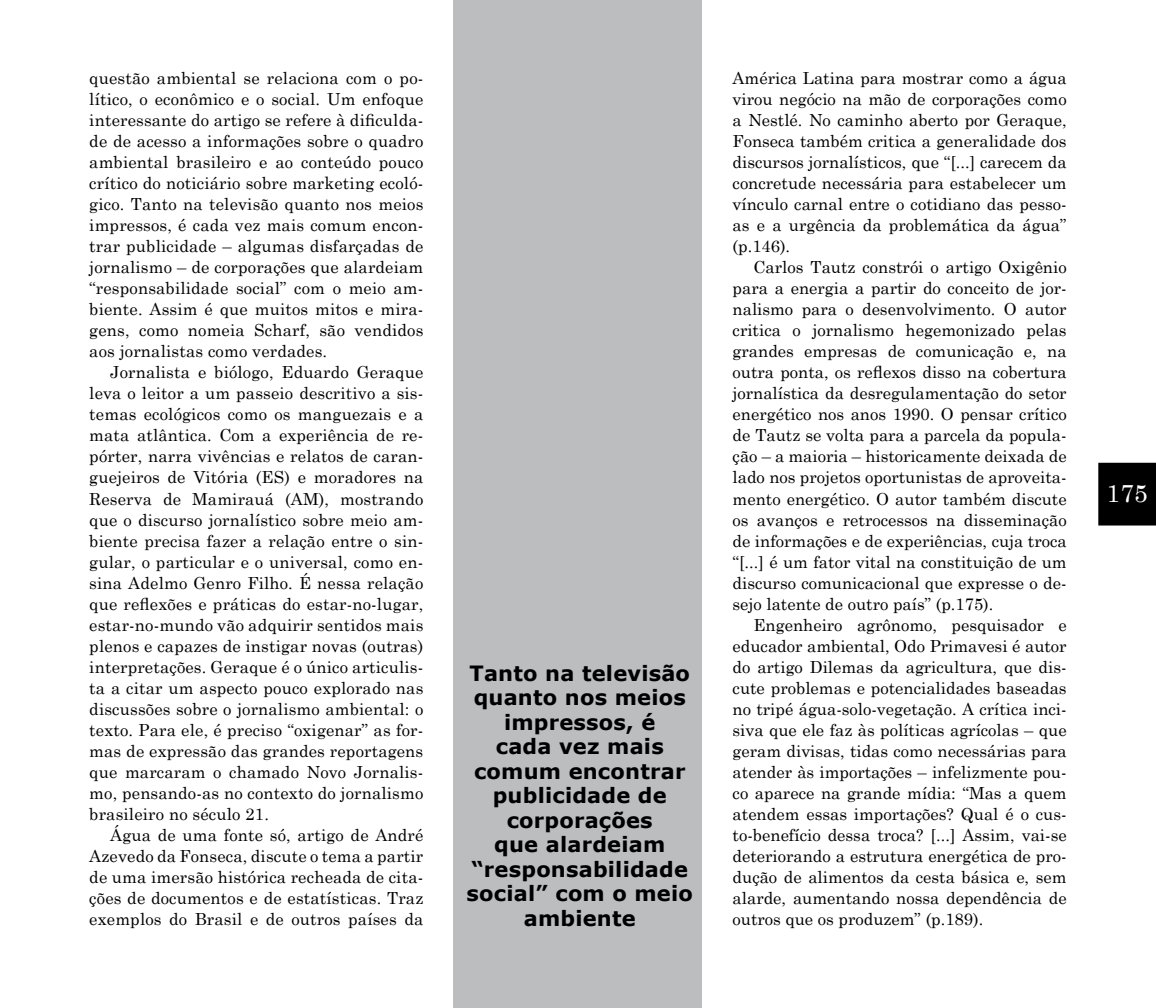
<style>
.page{position:relative;width:1156px;height:1008px;background:#fff}
.page>*{position:absolute;margin:0;border:0;box-sizing:border-box;transform-origin:0 0}
.t1{font:24.5px "Century Schoolbook";color:#fff}
.t2{font:700 21px/24.5px "Verdana";letter-spacing:.01em;color:#000;text-align:center}
.t3{font:16.62px/21px "Century Schoolbook";letter-spacing:.005em;color:#000;text-align:justify}
</style>
<div class="page">
<div style="left:1098px;top:462px;width:58px;height:63px;background:#000"></div>
<div style="left:454px;top:0;width:248px;height:1007px;background:#bcbdbf"></div>
<p class="t3" style="left:89px;top:66px;width:336px">questão ambiental se relaciona com o po&shy;lítico, o econômico e o social. Um enfoque interessante do artigo se refere à dificulda&shy;de de acesso a informações sobre o quadro ambiental brasileiro e ao conteúdo pouco crítico do noticiário sobre marketing ecoló&shy;gico. Tanto na televisão quanto nos meios impressos, é cada vez mais comum encon&shy;trar publicidade – algumas disfarçadas de jornalismo – de corporações que alardeiam “responsabilidade social” com o meio am&shy;biente. Assim é que muitos mitos e mira&shy;gens, como nomeia Scharf, são vendidos aos jornalistas como verdades.</p>
<p class="t3" style="left:89px;top:360px;width:336px;text-indent:21px">Jornalista e biólogo, Eduardo Geraque leva o leitor a um passeio descritivo a sis&shy;temas ecológicos como os manguezais e a mata atlântica. Com a experiência de re&shy;pórter, narra vivências e relatos de caran&shy;guejeiros de Vitória (ES) e moradores na Reserva de Mamirauá (AM), mostrando que o discurso jornalístico sobre meio am&shy;biente precisa fazer a relação entre o sin&shy;gular, o particular e o universal, como en&shy;sina Adelmo Genro Filho. É nessa relação que reflexões e práticas do estar-no-lugar, estar-no-mundo vão adquirir sentidos mais plenos e capazes de instigar novas (outras) interpretações. Geraque é o único articulis&shy;ta a citar um aspecto pouco explorado nas discussões sobre o jornalismo ambiental: o texto. Para ele, é preciso “oxigenar” as for&shy;mas de expressão das grandes reportagens que marcaram o chamado Novo Jornalis&shy;mo, pensando-as no contexto do jornalismo brasileiro no século 21.</p>
<p class="t3" style="left:89px;top:822px;width:336px;text-indent:21px">Água de uma fonte só, artigo de André Azevedo da Fonseca, discute o tema a partir de uma imersão histórica recheada de cita&shy;ções de documentos e de estatísticas. Traz exemplos do Brasil e de outros países da</p>
<p class="t2" style="left:467px;top:659px;width:228px">Tanto na televisão quanto nos meios impressos, é<br>cada vez mais comum encontrar publicidade de corporações<br>que alardeiam “responsabilidade social” com o meio ambiente</p>
<p class="t3" style="left:733px;top:66px;width:336px">América Latina para mostrar como a água virou negócio na mão de corporações como a Nestlé. No caminho aberto por Geraque, Fonseca também critica a generalidade dos discursos jornalísticos, que “[...] carecem da concretude necessária para estabelecer um vínculo carnal entre o cotidiano das pesso&shy;as e a urgência da problemática da água” (p.146).</p>
<p class="t3" style="left:733px;top:255px;width:336px;text-indent:21px">Carlos Tautz constrói o artigo Oxigênio para a energia a partir do conceito de jor&shy;nalismo para o desenvolvimento. O autor critica o jornalismo hegemonizado pelas grandes empresas de comunicação e, na outra ponta, os reflexos disso na cobertura jornalística da desregulamentação do setor energético nos anos 1990. O pensar crítico de Tautz se volta para a parcela da popula&shy;ção – a maioria – historicamente deixada de lado nos projetos oportunistas de aproveita&shy;mento energético. O autor também discute os avanços e retrocessos na disseminação de informações e de experiências, cuja troca “[...] é um fator vital na constituição de um discurso comunicacional que expresse o de&shy;sejo latente de outro país” (p.175).</p>
<p class="t3" style="left:733px;top:612px;width:336px;text-indent:21px">Engenheiro agrônomo, pesquisador e educador ambiental, Odo Primavesi é autor do artigo Dilemas da agricultura, que dis&shy;cute problemas e potencialidades baseadas no tripé água-solo-vegetação. A crítica inci&shy;siva que ele faz às políticas agrícolas – que geram divisas, tidas como necessárias para atender às importações – infelizmente pou&shy;co aparece na grande mídia: “Mas a quem atendem essas importações? Qual é o cus&shy;to-benefício dessa troca? [...] Assim, vai-se deteriorando a estrutura energética de pro&shy;dução de alimentos da cesta básica e, sem alarde, aumentando nossa dependência de outros que os produzem” (p.189).</p>
<h1 class="t1" style="left:1106px;top:472px;width:43px">175</h1>
</div>
